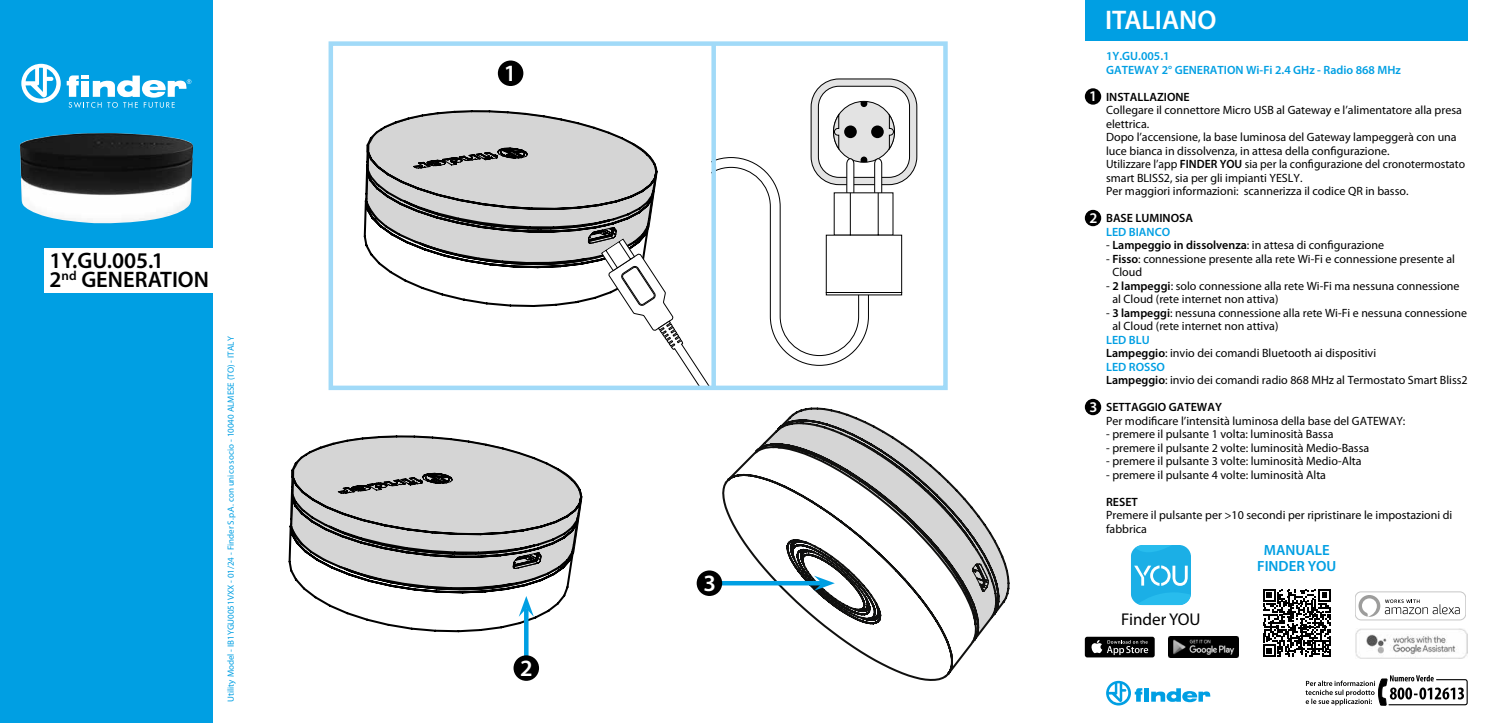
<style>
.page{position:relative;width:1489px;height:723px;background:#fff}
.page>*{position:absolute;margin:0;border:0;box-sizing:border-box;transform-origin:0 0}
.t1{font:600 27px "Myriad Pro";color:#fff}
.t2{font:600 23.4px "Myriad Pro";color:#fff}
.t3{font:600 22.5px/19.5px "Myriad Pro";color:#000}
.t4{font:17.1px "Myriad Pro";color:#000}
.t5{font:600 14.85px/16.6px "Myriad Pro";color:#009fe3;text-align:center}
.t6{font:600 14.85px "Myriad Pro";color:#fff}
.t7{font:12px/13.5px "Myriad Pro";color:#000}
.t8{font:600 12px/13.5px "Myriad Pro";color:#009fe3}
.t9{font:600 12px "Myriad Pro";color:#000}
.t10{font:9px "Myriad Pro";color:#009fe3}
.s1{font-weight:600}
.s2{font-weight:600;color:#009fe3}
</style>
<div class="page">
<svg style="left:1106px;top:681px;width:104px;height:24px"></svg>
<div style="left:1084px;top:0;width:383px;height:40px;background:#009fe3"></div>
<div style="left:1084px;top:88px;width:17px;height:17px;background:#000;border-radius:50%"></div>
<div style="left:1084px;top:210px;width:17px;height:16px;background:#000;border-radius:50%"></div>
<div style="left:1084px;top:399px;width:17px;height:16px;background:#000;border-radius:50%"></div>
<hr style="left:524px;top:608px;width:4px;height:50px;background:#009fe3">
<svg style="left:288px;top:435px;width:294px;height:197px"></svg>
<div style="left:513px;top:655px;width:26px;height:26px;background:#000;border-radius:50%"></div>
<svg style="left:725px;top:453px;width:28px;height:133px"></svg>
<svg style="left:775px;top:407px;width:234px;height:216px"></svg>
<hr style="left:718px;top:581px;width:104px;height:4px;background:#009fe3">
<svg style="left:753px;top:442px;width:236px;height:235px"></svg>
<div style="left:696px;top:570px;width:26px;height:26px;background:#000;border-radius:50%"></div>
<svg style="left:811px;top:79px;width:105px;height:106px"></svg>
<div style="left:810px;top:79px;width:107px;height:106px;border:1px solid #000;border-radius:28px"></div>
<div style="left:818px;top:86px;width:91px;height:91px;background:#fff;border-radius:21px"></div>
<div style="left:818px;top:86px;width:91px;height:92px;border:1px solid #000;border-radius:21px"></div>
<svg style="left:364px;top:101px;width:538px;height:284px"></svg>
<div style="left:328px;top:41px;width:619px;height:349px;border:4px solid #a1daf8"></div>
<div style="left:498px;top:60px;width:25px;height:26px;background:#000;border-radius:50%"></div>
<div style="left:711px;top:44px;width:5px;height:344px;background:#a1daf8"></div>
<svg style="left:1305px;top:675px;width:162px;height:31px"></svg>
<div style="left:0;top:0;width:213px;height:723px;background:#009fe3"></div>
<div style="left:44px;top:248px;width:175px;height:44px;background:#fff"></div>
<svg style="left:21px;top:64px;width:40px;height:39px"></svg>
<svg style="left:67px;top:75px;width:124px;height:33px"></svg>
<img style="left:20px;top:133px;width:173px;height:91px">
<div style="left:834px;top:246px;width:63px;height:38px;background:#fff"></div>
<div style="left:1354px;top:592px;width:111px;height:28px;border:1px solid #c6c6c6;border-radius:6px"></div>
<svg style="left:1358px;top:595px;width:101px;height:22px"></svg>
<img style="left:1355px;top:628px;width:112px;height:30px">
<img style="left:1168px;top:637px;width:70px;height:20px">
<div style="left:1084px;top:637px;width:70px;height:20px;background:#000;border-radius:2px"></div>
<svg style="left:1091px;top:640px;width:57px;height:15px"></svg>
<svg style="left:1129px;top:543px;width:63px;height:63px"></svg>
<svg style="left:1130px;top:545px;width:60px;height:60px;background:#3ebcea"></svg>
<svg style="left:1263px;top:589px;width:67px;height:68px"></svg>
<h3 class="t3" style="left:49px;top:250px;width:161px">1Y.GU.005.1<br>2<sup>nd</sup> GENERATION</h3>
<p class="t10" style="left:225px;top:702px;width:367px;rotate:-90deg">Utility Model - IB1YGU0051VXX - 01/24 - Finder S.p.A. con unico socio - 10040 ALMESE (TO) - ITALY</p>
<h2 class="t2" style="left:504px;top:58px;width:14px">1</h2>
<h2 class="t2" style="left:520px;top:653px;width:14px">2</h2>
<h2 class="t2" style="left:703px;top:568px;width:14px">3</h2>
<p class="t6" style="left:1088px;top:87px;width:9px">1</p>
<p class="t6" style="left:1089px;top:209px;width:9px">2</p>
<p class="t6" style="left:1089px;top:397px;width:9px">3</p>
<h1 class="t1" style="left:1104px;top:3px;width:113px">ITALIANO</h1>
<p class="t8" style="left:1106px;top:49px;width:296px">1Y.GU.005.1<br>GATEWAY 2° GENERATION Wi-Fi 2.4 GHz - Radio 868 MHz</p>
<p class="t9" style="left:1106px;top:89px;width:85px">INSTALLAZIONE</p>
<p class="t7" style="left:1106px;top:103px;width:360px">Collegare il connettore Micro USB al Gateway e l’alimentatore alla presa elettrica.<br>Dopo l’accensione, la base luminosa del Gateway lampeggerà con una luce bianca in dissolvenza, in attesa della configurazione.<br>Utilizzare l’app <span class="s1">FINDER YOU</span> sia per la configurazione del cronotermostato smart BLISS2, sia per gli impianti YESLY.<br>Per maggiori informazioni: scannerizza il codice QR in basso.</p>
<p class="t9" style="left:1106px;top:210px;width:88px">BASE LUMINOSA</p>
<p class="t8" style="left:1106px;top:224px;width:66px">LED BIANCO</p>
<p class="t7" style="left:1106px;top:238px;width:279px">- <span class="s1">Lampeggio in dissolvenza</span>: in attesa di configurazione</p>
<p class="t7" style="left:1112px;top:252px;width:344px;text-indent:-6px">- <span class="s1">Fisso</span>: connessione presente alla rete Wi-Fi e connessione presente al<br>Cloud</p>
<p class="t7" style="left:1112px;top:279px;width:348px;text-indent:-6px">- <span class="s1">2 lampeggi</span>: solo connessione alla rete Wi-Fi ma nessuna connessione al Cloud (rete internet non attiva)</p>
<p class="t7" style="left:1112px;top:306px;width:356px;text-indent:-6px">- <span class="s1">3 lampeggi</span>: nessuna connessione alla rete Wi-Fi e nessuna connessione al Cloud (rete internet non attiva)</p>
<p class="t7" style="left:1106px;top:333px;width:363px"><span class="s2">LED BLU<br></span><span class="s1">Lampeggio</span>: invio dei comandi Bluetooth ai dispositivi<br><span class="s2">LED ROSSO<br></span><span class="s1">Lampeggio</span>: invio dei comandi radio 868 MHz al Termostato Smart Bliss2</p>
<p class="t9" style="left:1106px;top:399px;width:117px">SETTAGGIO GATEWAY</p>
<p class="t7" style="left:1106px;top:414px;width:301px">Per modificare l’intensità luminosa della base del GATEWAY:</p>
<p class="t7" style="left:1106px;top:427px;width:229px">- premere il pulsante 1 volta: luminosità Bassa</p>
<p class="t7" style="left:1106px;top:441px;width:265px">- premere il pulsante 2 volte: luminosità Medio-Bassa</p>
<p class="t7" style="left:1106px;top:454px;width:257px">- premere il pulsante 3 volte: luminosità Medio-Alta</p>
<p class="t7" style="left:1106px;top:468px;width:221px">- premere il pulsante 4 volte: luminosità Alta</p>
<p class="t9" style="left:1106px;top:494px;width:33px">RESET</p>
<p class="t7" style="left:1106px;top:508px;width:348px">Premere il pulsante per &gt;10 secondi per ripristinare le impostazioni di fabbrica</p>
<p class="t5" style="left:1257px;top:541px;width:81px">MANUALE<br>FINDER YOU</p>
<h3 class="t4" style="left:1121px;top:609px;width:81px">Finder YOU</h3>
</div>
